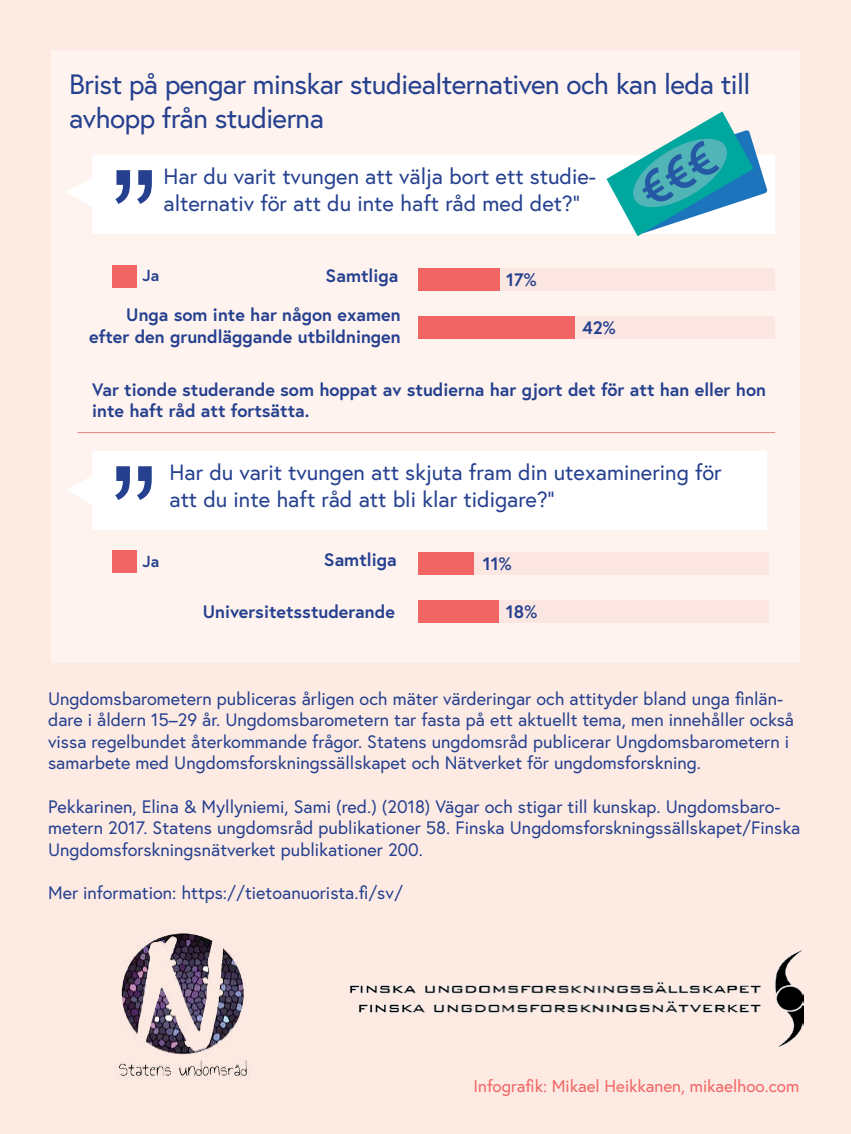
<style>
.page{position:relative;width:851px;height:1134px;background:#fff}
.page>*{position:absolute;margin:0;border:0;box-sizing:border-box;transform-origin:0 0}
.t1{font:144px/296px "Arial";color:#25408f}
.t2{font:28px/34px "Europa";letter-spacing:-.02em;color:#25408f}
.t3{font:22px/26.4px "Europa";color:#25408f}
.t4{font:18px/21.6px "Europa";color:#25408f}
.t5{font:700 18px/21.6px "Europa";color:#25408f}
.t6{font:17px "Europa";color:#f16664}
.t7{font:700 16px "Europa";color:#25408f}
</style>
<div class="page">
<div style="left:0;top:0;width:850px;height:1134px;background:#fdeae3"></div>
<div style="left:51px;top:50px;width:748px;height:613px;background:#fef3ee"></div>
<img style="left:348px;top:950px;width:454px;height:97px">
<hr style="left:77px;top:432px;width:698px;height:1px;background:#d2232a">
<div style="left:418px;top:268px;width:356px;height:23px;background:#fbe6e2"></div>
<div style="left:418px;top:552px;width:350px;height:23px;background:#fbe6e2"></div>
<div style="left:418px;top:316px;width:356px;height:23px;background:#fbe6e2"></div>
<div style="left:418px;top:600px;width:350px;height:23px;background:#fbe6e2"></div>
<div style="left:417px;top:268px;width:82px;height:23px;background:#f16664"></div>
<div style="left:418px;top:552px;width:55px;height:23px;background:#f16664"></div>
<div style="left:417px;top:316px;width:157px;height:23px;background:#f16664"></div>
<div style="left:418px;top:600px;width:80px;height:23px;background:#f16664"></div>
<div style="left:92px;top:155px;width:682px;height:79px;background:#fff"></div>
<div style="left:92px;top:451px;width:675px;height:79px;background:#fff"></div>
<svg style="left:67px;top:178px;width:26px;height:30px"></svg>
<svg style="left:67px;top:475px;width:26px;height:31px"></svg>
<svg style="left:606px;top:111px;width:161px;height:125px"></svg>
<div style="left:112px;top:265px;width:25px;height:23px;background:#f16664"></div>
<div style="left:112px;top:550px;width:25px;height:23px;background:#f16664"></div>
<img style="left:91px;top:927px;width:172px;height:159px">
<h2 class="t2" style="left:69px;top:67px;width:682px">Brist på pengar minskar studiealternativen och kan leda till avhopp från studierna</h2>
<p class="t3" style="left:163px;top:163px;width:434px">Har du varit tvungen att välja bort ett studie&shy;alternativ för att du inte haft råd med det?”</p>
<h1 class="t1" style="left:110px;top:77px;width:50px">” ”</h1>
<p class="t5" style="left:325px;top:265px;width:74px">Samtliga</p>
<p class="t7" style="left:142px;top:265px;width:18px">Ja</p>
<p class="t5" style="left:506px;top:268px;width:32px">17%</p>
<p class="t5" style="left:89px;top:304px;width:313px;text-align:right">Unga som inte har någon examen efter den grundläggande utbildningen</p>
<p class="t5" style="left:582px;top:316px;width:35px">42%</p>
<p class="t5" style="left:92px;top:378px;width:675px">Var tionde studerande som hoppat av studierna har gjort det för att han eller hon inte haft råd att fortsätta.</p>
<p class="t3" style="left:169px;top:459px;width:553px">Har du varit tvungen att skjuta fram din utexaminering för att du inte haft råd att bli klar tidigare?”</p>
<p class="t7" style="left:142px;top:550px;width:18px">Ja</p>
<p class="t5" style="left:324px;top:549px;width:74px">Samtliga</p>
<p class="t5" style="left:203px;top:600px;width:193px">Universitetsstuderande</p>
<p class="t5" style="left:482px;top:552px;width:30px">11%</p>
<p class="t5" style="left:506px;top:600px;width:33px">18%</p>
<p class="t4" style="left:48px;top:687px;width:747px">Ungdomsbarometern publiceras årligen och mäter värderingar och attityder bland unga finlän&shy;dare i åldern 15–29 år. Ungdomsbarometern tar fasta på ett aktuellt tema, men innehåller också vissa regelbundet återkommande frågor. Statens ungdomsråd publicerar Ungdomsbarometern i samarbete med Ungdomsforskningssällskapet och Nätverket för ungdomsforskning.</p>
<p class="t4" style="left:48px;top:795px;width:753px">Pekkarinen, Elina &amp; Myllyniemi, Sami (red.) (2018) Vägar och stigar till kunskap. Ungdomsbaro&shy;metern 2017. Statens ungdomsråd publikationer 58. Finska Ungdomsforskningssällskapet/Finska<br>Ungdomsforskningsnätverket publikationer 200.</p>
<p class="t4" style="left:48px;top:881px;width:356px">Mer information: https://tietoanuorista.fi/sv/</p>
<p class="t6" style="left:473px;top:1075px;width:327px">Infografik: Mikael Heikkanen, mikaelhoo.com</p>
</div>
